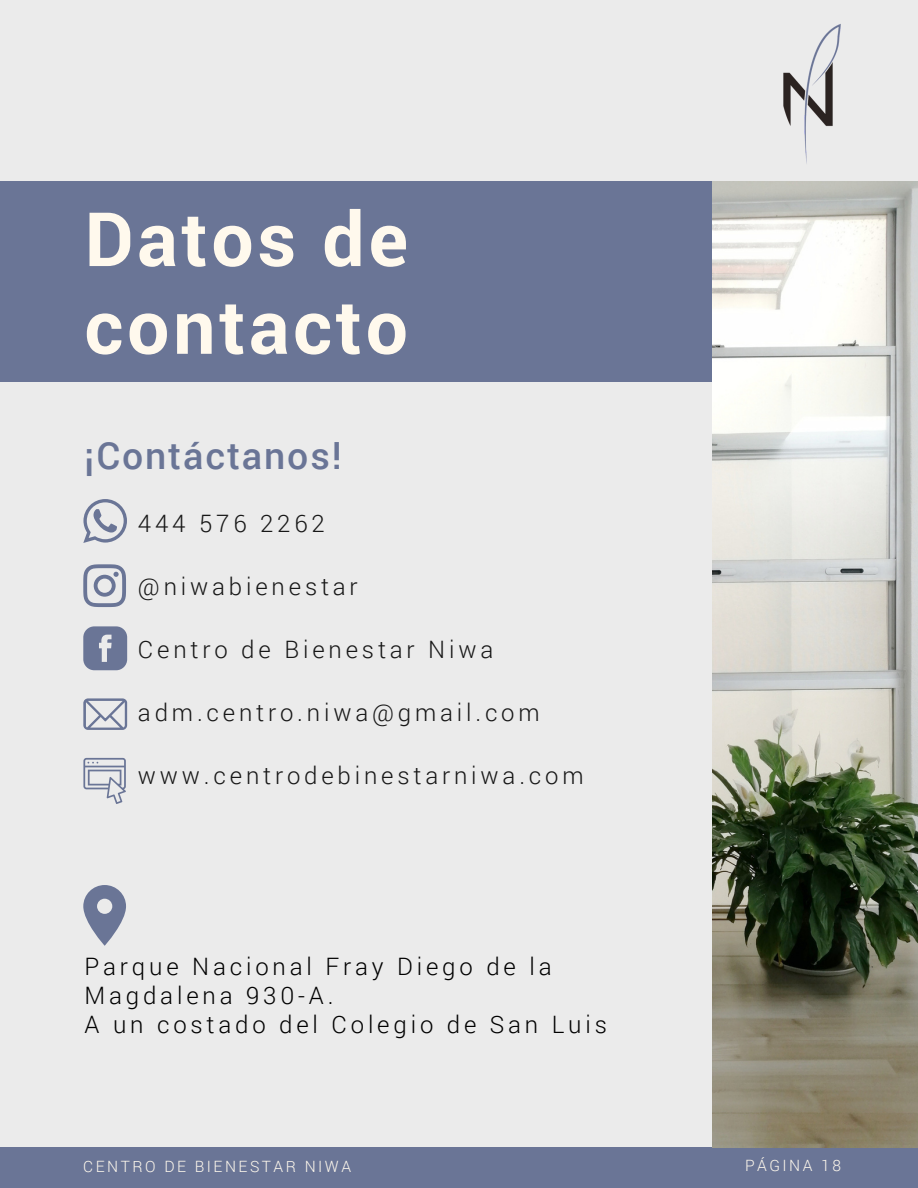
<style>
.page{position:relative;width:918px;height:1188px;background:#ebebeb}
.page>*{position:absolute;margin:0;border:0;box-sizing:border-box;transform-origin:0 0}
.t1{font:700 75px/87.8px "Roboto";letter-spacing:.05em;color:#fff9ed}
.t2{font:500 37.5px "Roboto";letter-spacing:.05em;color:#6a7596}
.t3{font:300 24px "Roboto";letter-spacing:.16em;color:#171717}
.t4{font:300 24px/29.2px "Roboto";letter-spacing:.16em;color:#000}
.t5{font:300 15.6px "Roboto";letter-spacing:.16em;color:#fff9ed}
</style>
<div class="page">
<div style="left:0;top:1147px;width:918px;height:41px;background:#6a7596"></div>
<div style="left:0;top:182px;width:713px;height:200px;background:#6a7596"></div>
<svg style="left:83px;top:499px;width:44px;height:44px"></svg>
<svg style="left:83px;top:698px;width:44px;height:32px"></svg>
<svg style="left:83px;top:626px;width:44px;height:44px;background:#7f88a4"></svg>
<svg style="left:83px;top:564px;width:43px;height:43px"></svg>
<svg style="left:83px;top:885px;width:43px;height:61px"></svg>
<img style="left:713px;top:181px;width:205px;height:967px">
<img style="left:783px;top:24px;width:58px;height:140px">
<svg style="left:83px;top:758px;width:43px;height:46px"></svg>
<p class="t1" style="left:85px;top:193px;width:325px">Datos de contacto</p>
<p class="t2" style="left:85px;top:430px;width:259px">¡Contáctanos!</p>
<p class="t3" style="left:138px;top:507px;width:188px">444 576 2262</p>
<p class="t3" style="left:138px;top:570px;width:221px">@niwabienestar</p>
<p class="t3" style="left:138px;top:633px;width:357px">Centro de Bienestar Niwa</p>
<p class="t3" style="left:138px;top:696px;width:403px">adm.centro.niwa@gmail.com</p>
<p class="t3" style="left:138px;top:759px;width:447px">www.centrodebinestarniwa.com</p>
<p class="t4" style="left:85px;top:951px;width:469px">Parque Nacional Fray Diego de la<br>Magdalena 930-A.</p>
<p class="t4" style="left:85px;top:1009px;width:524px">A un costado del Colegio de San Luis</p>
<p class="t5" style="left:83px;top:1156px;width:269px">CENTRO DE BIENESTAR NIWA</p>
<p class="t5" style="left:745px;top:1155px;width:97px">PÁGINA 18</p>
</div>
